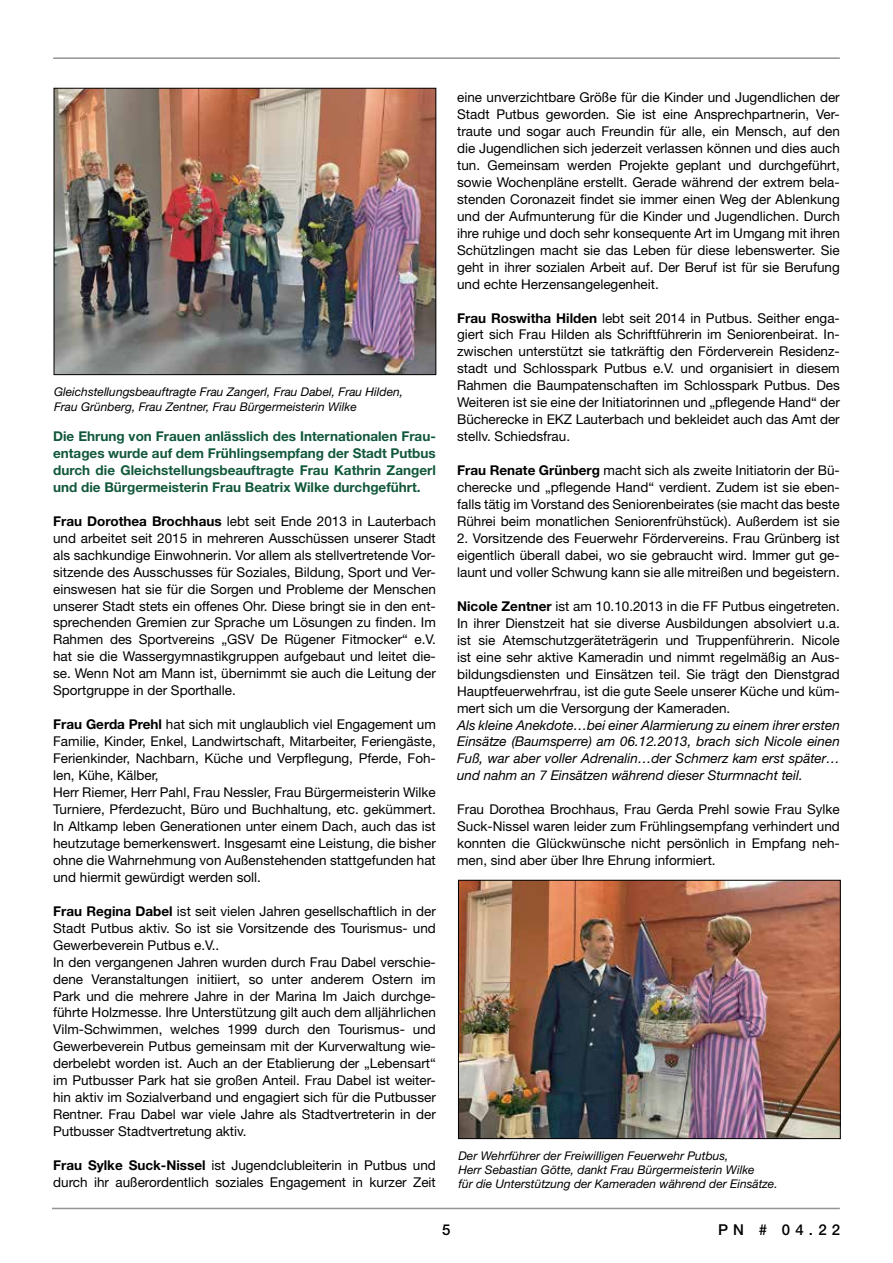
<style>
.page{position:relative;width:893px;height:1263px;background:#fff}
.page>*{position:absolute;margin:0;border:0;box-sizing:border-box;transform-origin:0 0}
.t1{font:500 15px "Helvetica Neue LT Std";color:#000}
.t2{font:13.5px/17px "Helvetica Neue LT Std";color:#000;text-align:justify}
.t3{font:italic 13.5px/17px "Helvetica Neue LT Std";color:#000;text-align:justify}
.t4{font:700 13.5px/17px "Helvetica Neue LT Std";color:#11583b;text-align:justify}
.t5{font:italic 12px/14.2px "Helvetica Neue LT";color:#000}
.s1{font-weight:700}
</style>
<div class="page">
<hr style="left:53px;top:57px;width:787px;height:2px;background:#949391">
<hr style="left:52px;top:1208px;width:788px;height:1px;background:#949391">
<img style="left:56px;top:90px;width:378px;height:283px">
<div style="left:54px;top:88px;width:382px;height:287px;border:1px solid #000"></div>
<img style="left:460px;top:882px;width:378px;height:255px">
<div style="left:458px;top:880px;width:382px;height:259px;border:1px solid #000"></div>
<p class="t5" style="left:54px;top:385px;width:351px">Gleichstellungsbeauftragte Frau Zangerl, Frau Dabel, Frau Hilden,<br>Frau Grünberg, Frau Zentner, Frau Bürgermeisterin Wilke</p>
<p class="t4" style="left:53px;top:427px;width:384px">Die Ehrung von Frauen anlässlich des Internationalen Frau&shy;entages wurde auf dem Frühlingsempfang der Stadt Putbus durch die Gleichstellungsbeauftragte Frau Kathrin Zangerl und die Bürgermeisterin Frau Beatrix Wilke durchgeführt.</p>
<p class="t2" style="left:53px;top:512px;width:384px"><span class="s1">Frau Dorothea Brochhaus</span> lebt seit Ende 2013 in Lauterbach und arbeitet seit 2015 in mehreren Ausschüssen unserer Stadt als sachkundige Einwohnerin. Vor allem als stellvertretende Vor&shy;sitzende des Ausschusses für Soziales, Bildung, Sport und Ver&shy;einswesen hat sie für die Sorgen und Probleme der Menschen unserer Stadt stets ein offenes Ohr. Diese bringt sie in den ent&shy;sprechenden Gremien zur Sprache um Lösungen zu finden. Im Rahmen des Sportvereins „GSV De Rügener Fitmocker“ e.V. hat sie die Wassergymnastikgruppen aufgebaut und leitet die&shy;se. Wenn Not am Mann ist, übernimmt sie auch die Leitung der Sportgruppe in der Sporthalle.</p>
<p class="t2" style="left:53px;top:716px;width:384px;text-align:left"><span class="s1">Frau Gerda Prehl</span> hat sich mit unglaublich viel Engagement um Familie, Kinder, Enkel, Landwirtschaft, Mitarbeiter, Feriengäste, Ferienkinder, Nachbarn, Küche und Verpflegung, Pferde, Foh&shy;len, Kühe, Kälber,<br>Herr Riemer, Herr Pahl, Frau Nessler, Frau Bürgermeisterin Wilke Turniere, Pferdezucht, Büro und Buchhaltung, etc. gekümmert.<br>In Altkamp leben Generationen unter einem Dach, auch das ist heutzutage bemerkenswert. Insgesamt eine Leistung, die bisher ohne die Wahrnehmung von Außenstehenden stattgefunden hat und hiermit gewürdigt werden soll.</p>
<p class="t2" style="left:53px;top:902px;width:384px;text-align:left"><span class="s1">Frau Regina Dabel</span> ist seit vielen Jahren gesellschaftlich in der Stadt Putbus aktiv. So ist sie Vorsitzende des Tourismus- und Gewerbeverein Putbus e.V..<br>In den vergangenen Jahren wurden durch Frau Dabel verschie&shy;dene Veranstaltungen initiiert, so unter anderem Ostern im Park und die mehrere Jahre in der Marina Im Jaich durchge&shy;führte Holzmesse. Ihre Unterstützung gilt auch dem alljährlichen Vilm-Schwimmen, welches 1999 durch den Tourismus- und Gewerbeverein Putbus gemeinsam mit der Kurverwaltung wie&shy;derbelebt worden ist. Auch an der Etablierung der „Lebensart“ im Putbusser Park hat sie großen Anteil. Frau Dabel ist weiter&shy;hin aktiv im Sozialverband und engagiert sich für die Putbusser Rentner. Frau Dabel war viele Jahre als Stadtvertreterin in der Putbusser Stadtvertretung aktiv.</p>
<p class="t2" style="left:53px;top:1156px;width:384px"><span class="s1">Frau Sylke Suck-Nissel</span> ist Jugendclubleiterin in Putbus und durch ihr außerordentlich soziales Engagement in kurzer Zeit</p>
<p class="t2" style="left:457px;top:89px;width:384px">eine unverzichtbare Größe für die Kinder und Jugendlichen der Stadt Putbus geworden. Sie ist eine Ansprechpartnerin, Ver&shy;traute und sogar auch Freundin für alle, ein Mensch, auf den die Jugendlichen sich jederzeit verlassen können und dies auch tun. Gemeinsam werden Projekte geplant und durchgeführt, sowie Wochenpläne erstellt. Gerade während der extrem bela&shy;stenden Coronazeit findet sie immer einen Weg der Ablenkung und der Aufmunterung für die Kinder und Jugendlichen. Durch ihre ruhige und doch sehr konsequente Art im Umgang mit ihren Schützlingen macht sie das Leben für diese lebenswerter. Sie geht in ihrer sozialen Arbeit auf. Der Beruf ist für sie Berufung und echte Herzensangelegenheit.</p>
<p class="t2" style="left:457px;top:309px;width:384px"><span class="s1">Frau Roswitha Hilden</span> lebt seit 2014 in Putbus. Seither enga&shy;giert sich Frau Hilden als Schriftführerin im Seniorenbeirat. In&shy;zwischen unterstützt sie tatkräftig den Förderverein Residenz&shy;stadt und Schlosspark Putbus e.V. und organisiert in diesem Rahmen die Baumpatenschaften im Schlosspark Putbus. Des Weiteren ist sie eine der Initiatorinnen und „pflegende Hand“ der Bücherecke in EKZ Lauterbach und bekleidet auch das Amt der stellv. Schiedsfrau.</p>
<p class="t2" style="left:457px;top:462px;width:384px"><span class="s1">Frau Renate Grünberg</span> macht sich als zweite Initiatorin der Bü&shy;cherecke und „pflegende Hand“ verdient. Zudem ist sie eben&shy;falls tätig im Vorstand des Seniorenbeirates (sie macht das beste Rührei beim monatlichen Seniorenfrühstück). Außerdem ist sie</p>
<p class="t2" style="left:457px;top:529px;width:384px">2. Vorsitzende des Feuerwehr Fördervereins. Frau Grünberg ist eigentlich überall dabei, wo sie gebraucht wird. Immer gut ge&shy;launt und voller Schwung kann sie alle mitreißen und begeistern.</p>
<p class="t2" style="left:457px;top:597px;width:384px"><span class="s1">Nicole Zentner</span> ist am 10.10.2013 in die FF Putbus eingetreten.<br>In ihrer Dienstzeit hat sie diverse Ausbildungen absolviert u.a. ist sie Atemschutzgeräteträgerin und Truppenführerin. Nicole ist eine sehr aktive Kameradin und nimmt regelmäßig an Aus&shy;bildungsdiensten und Einsätzen teil. Sie trägt den Dienstgrad Hauptfeuerwehrfrau, ist die gute Seele unserer Küche und küm&shy;mert sich um die Versorgung der Kameraden.</p>
<p class="t3" style="left:457px;top:716px;width:384px">Als kleine Anekdote…bei einer Alarmierung zu einem ihrer ersten Einsätze (Baumsperre) am 06.12.2013, brach sich Nicole einen Fuß, war aber voller Adrenalin…der Schmerz kam erst später… und nahm an 7 Einsätzen während dieser Sturmnacht teil.</p>
<p class="t2" style="left:457px;top:801px;width:384px">Frau Dorothea Brochhaus, Frau Gerda Prehl sowie Frau Sylke Suck-Nissel waren leider zum Frühlingsempfang verhindert und konnten die Glückwünsche nicht persönlich in Empfang neh&shy;men, sind aber über Ihre Ehrung informiert.</p>
<p class="t5" style="left:458px;top:1148px;width:321px">Der Wehrführer der Freiwilligen Feuerwehr Putbus,<br>Herr Sebastian Götte, dankt Frau Bürgermeisterin Wilke<br>für die Unterstützung der Kameraden während der Einsätze.</p>
<p class="t1" style="left:442px;top:1221px;width:10px">5</p>
<p class="t1" style="left:718px;top:1221px;width:124px">PN # 04.22</p>
</div>
